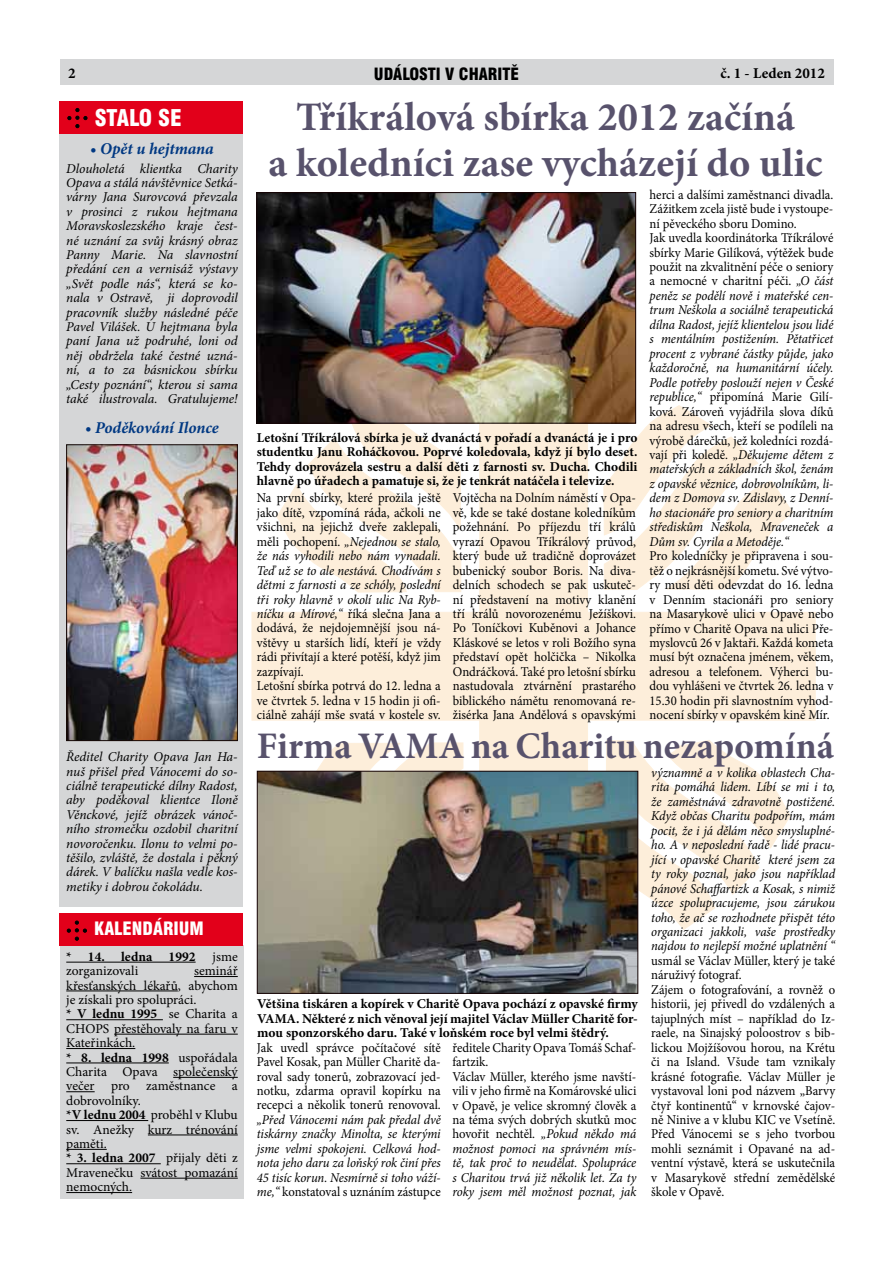
<style>
.page{position:relative;width:893px;height:1263px;background:#fff}
.page>*{position:absolute;margin:0;border:0;box-sizing:border-box;transform-origin:0 0}
.t1{font:700 40.5px/46.5px "Minion Pro";color:#58526c;text-align:center}
.t2{font:700 37.5px "Minion Pro";color:#58526c}
.t3{font:900 condensed 22.5px "Swiss 721 BTCE";letter-spacing:.015em;color:#fff}
.t4{font:900 condensed 18px "Swiss 721 BTCE";letter-spacing:.01em;color:#fff}
.t5{font:italic 700 16.5px "Minion Pro";letter-spacing:-.005em;color:#003882}
.t6{font:900 condensed 16.5px "Swiss 721 BTCE";color:#000}
.t7{font:700 15px "Minion Pro";color:#000}
.t8{font:13.5px/14.4px "Minion Pro";color:#000;text-align:justify;scale:.94 1}
.t9{font:italic 13.5px/14.4px "Minion Pro";letter-spacing:-.005em;color:#000;text-align:justify;scale:.94 1}
.t10{font:italic 13.5px/14.4px "Minion Pro";letter-spacing:-.005em;color:#000;text-align:justify}
.t11{font:700 13.5px/14.4px "Minion Pro";color:#000;text-align:justify}
.t12{font:13.5px/14.4px "Minion Pro";color:#000}
.s1{font-weight:700}
.s2{font-style:italic}
.s3{font-style:normal}
</style>
<div class="page">
<svg style="left:252px;top:385px;width:563px;height:563px"></svg>
<div style="left:60px;top:60px;width:773px;height:25px;background:#d5d6d7"></div>
<div style="left:60px;top:120px;width:183px;height:787px;background:#d5d6d7"></div>
<div style="left:60px;top:101px;width:183px;height:32px;background:#e2001a"></div>
<svg style="left:67px;top:108px;width:20px;height:20px"></svg>
<div style="left:60px;top:945px;width:183px;height:253px;background:#d5d6d7"></div>
<hr style="left:66px;top:962px;width:130px;height:1px;background:#000">
<hr style="left:194px;top:976px;width:44px;height:1px;background:#000">
<hr style="left:66px;top:990px;width:112px;height:1px;background:#000">
<hr style="left:66px;top:1019px;width:97px;height:1px;background:#000">
<hr style="left:114px;top:1034px;width:124px;height:1px;background:#000">
<hr style="left:66px;top:1048px;width:69px;height:1px;background:#000">
<hr style="left:66px;top:1062px;width:103px;height:1px;background:#000">
<hr style="left:173px;top:1077px;width:65px;height:1px;background:#000">
<svg style="left:66px;top:1091px;width:29px;height:1px"></svg>
<hr style="left:66px;top:1120px;width:82px;height:1px;background:#000">
<hr style="left:148px;top:1134px;width:90px;height:1px;background:#000">
<hr style="left:66px;top:1149px;width:41px;height:1px;background:#000">
<hr style="left:66px;top:1163px;width:95px;height:1px;background:#000">
<hr style="left:140px;top:1178px;width:98px;height:1px;background:#000">
<hr style="left:66px;top:1192px;width:66px;height:1px;background:#000">
<div style="left:59px;top:913px;width:184px;height:33px;background:#e2001a"></div>
<svg style="left:67px;top:920px;width:20px;height:21px"></svg>
<img style="left:258px;top:194px;width:376px;height:227px">
<div style="left:256px;top:192px;width:380px;height:231px;border:1px solid #160405"></div>
<img style="left:259px;top:773px;width:377px;height:219px">
<div style="left:257px;top:771px;width:381px;height:223px;border:1px solid #160405"></div>
<img style="left:68px;top:446px;width:168px;height:293px">
<div style="left:66px;top:444px;width:172px;height:297px;border:1px solid #160907"></div>
<p class="t7" style="left:68px;top:62px;width:9px">2</p>
<p class="t6" style="left:374px;top:63px;width:147px">UDÁLOSTI V C HARITĚ</p>
<p class="t7" style="left:720px;top:62px;width:106px">č. 1 - Leden 2012</p>
<h3 class="t3" style="left:95px;top:103px;width:76px">STALO SE</h3>
<p class="t5" style="left:90px;top:137px;width:125px">• Opět u hejtmana</p>
<p class="t10" style="left:66px;top:161px;width:173px">Dlouholetá klientka Charity Opava a stálá návštěvnice Setká&shy;várny Jana Surovcová převzala v prosinci z rukou hejtmana Moravskoslezského kraje čest&shy;né uznání za svůj krásný obraz Panny Marie. Na slavnostní předání cen a vernisáž výstavy „Svět podle nás“, která se ko&shy;nala v Ostravě, ji doprovodil pracovník služby následné péče Pavel Vilášek. U hejtmana byla paní Jana už podruhé, loni od něj obdržela také čestné uzná&shy;ní, a to za básnickou sbírku „Cesty poznání“, kterou si sama také ilustrovala. Gratulujeme!</p>
<p class="t5" style="left:85px;top:416px;width:135px">• Poděkování Ilonce</p>
<p class="t10" style="left:66px;top:750px;width:173px">Ředitel Charity Opava Jan Ha&shy;nuš přišel před Vánocemi do so&shy;ciálně terapeutické dílny Radost, aby poděkoval klientce Iloně Věnckové, jejíž obrázek vánoč&shy;ního stromečku ozdobil charitní novoročenku. Ilonu to velmi po&shy;těšilo, zvláště, že dostala i pěkný dárek. V balíčku našla vedle kos&shy;metiky i dobrou čokoládu.</p>
<h3 class="t4" style="left:94px;top:917px;width:31px">KALEND</h3>
<h3 class="t4" style="left:153px;top:917px;width:52px">ÁRIUM</h3>
<p class="t11" style="left:66px;top:949px;width:131px">* 14. ledna 1992</p>
<p class="t12" style="left:213px;top:949px;width:27px">jsme</p>
<p class="t12" style="left:66px;top:964px;width:74px">zorganizovali</p>
<p class="t12" style="left:66px;top:964px;width:173px;text-indent:128px">seminář křesťanských lékařů, abychom je získali pro spolupráci.<br><span class="s1">* V lednu 1995</span> se Charita a<br>CHOPS přestěhovaly na faru v<br>Kateřinkách.<br><span class="s1">* 8. ledna 1998</span> uspořádala<br>Charita Opava společenský večer pro zaměstnance a dobrovolníky.<br><span class="s1">*V lednu 2004</span> proběhl v Klubu sv. Anežky kurz trénování paměti.<br><span class="s1">* 3. ledna 2007</span> přijaly děti z<br>Mravenečku svátost pomazání nemocných.</p>
<h1 class="t1" style="left:268px;top:93px;width:556px">Tříkrálová sbírka 2012 začíná<br>a koledníci zase vycházejí do ulic</h1>
<p class="t11" style="left:257px;top:430px;width:382px">Letošní Tříkrálová sbírka je už dvanáctá v pořadí a dvanáctá je i pro studentku Janu Roháčkovou. Poprvé koledovala, když jí bylo deset.<br>Tehdy doprovázela sestru a další děti z farnosti sv. Ducha. Chodili hlavně po úřadech a pamatuje si, že je tenkrát natáčela i televize.</p>
<p class="t8" style="left:257px;top:491px;width:197px;text-align:left">Na první sbírky, které prožila ještě jako dítě, vzpomíná ráda, ačkoli ne všichni, na jejichž dveře zaklepali, měli pochopení. <span class="s2">„Nejednou se stalo, že nás vyhodili nebo nám vynadali.<br>Teď už se to ale nestává. Chodívám s dětmi z farnosti a ze schóly, poslední tři roky hlavně v okolí ulic Na Ryb&shy;níčku a Mírové,“</span> říká slečna Jana a dodává, že nejdojemnější jsou ná&shy;vštěvy u starších lidí, kteří je vždy rádi přivítají a které potěší, když jim zazpívají.<br>Letošní sbírka potrvá do 12. ledna a ve čtvrtek 5. ledna v 15 hodin ji ofi&shy;ciálně zahájí mše svatá v kostele sv.</p>
<p class="t8" style="left:453px;top:491px;width:196px">Vojtěcha na Dolním náměstí v Opa&shy;vě, kde se také dostane koledníkům požehnání. Po příjezdu tří králů vyrazí Opavou Tříkrálový průvod, který bude už tradičně doprovázet bubenický soubor Boris. Na diva&shy;delních schodech se pak uskuteč&shy;ní představení na motivy klanění tří králů novorozenému Ježíškovi.<br>Po Toníčkovi Kuběnovi a Johance Kláskové se letos v roli Božího syna představí opět holčička – Nikolka Ondráčková. Také pro letošní sbírku nastudovala ztvárnění prastarého biblického námětu renomovaná re&shy;žisérka Jana Andělová s opavskými</p>
<p class="t9" style="left:649px;top:187px;width:197px;text-align:left"><span class="s3">herci a dalšími zaměstnanci divadla.<br>Zážitkem zcela jistě bude i vystoupe&shy;ní pěveckého sboru Domino.<br>Jak uvedla koordinátorka Tříkrálové sbírky Marie Gilíková, výtěžek bude použit na zkvalitnění péče o seniory a nemocné v charitní péči.</span> „O část peněz se podělí nově i mateřské cen&shy;trum Neškola a sociálně terapeutická dílna Radost, jejíž klientelou jsou lidé s mentálním postižením. Pětatřicet procent z vybrané částky půjde, jako každoročně, na humanitární účely.<br>Podle potřeby poslouží nejen v České republice,“ <span class="s3">připomíná Marie Gilí&shy;ková. Zároveň vyjádřila slova díků na adresu všech, kteří se podíleli na výrobě dárečků, jež koledníci rozdá&shy;vají při koledě.</span> „Děkujeme dětem z mateřských a základních škol, ženám z opavské věznice, dobrovolníkům, li&shy;dem z Domova sv. Zdislavy, z Denní&shy;ho stacionáře pro seniory a charitním střediskům Neškola, Mraveneček a Dům sv. Cyrila a Metoděje.“</p>
<p class="t8" style="left:649px;top:549px;width:197px">Pro koledníčky je připravena i sou&shy;těž o nejkrásnější kometu. Své výtvo&shy;ry musí děti odevzdat do 16. ledna v Denním stacionáři pro seniory na Masarykově ulici v Opavě nebo přímo v Charitě Opava na ulici Pře&shy;myslovců 26 v Jaktaři. Každá kometa musí být označena jménem, věkem, adresou a telefonem. Výherci bu&shy;dou vyhlášeni ve čtvrtek 26. ledna v 15.30 hodin při slavnostním vyhod&shy;nocení sbírky v opavském kině Mír.</p>
<h2 class="t2" style="left:257px;top:720px;width:579px">Firma VAMA na Charitu nezapomíná</h2>
<p class="t9" style="left:651px;top:765px;width:197px">významně a v kolika oblastech Cha&shy;rita pomáhá lidem. Líbí se mi i to, že zaměstnává zdravotně postižené.<br>Když občas Charitu podpořím, mám pocit, že i já dělám něco smysluplné&shy;ho. A v neposlední řadě - lidé pracu&shy;jící v opavské Charitě které jsem za ty roky poznal, jako jsou například pánové Schaffartizk a Kosak, s nimiž úzce spolupracujeme, jsou zárukou toho, že ač se rozhodnete přispět této organizaci jakkoli, vaše prostředky najdou to nejlepší možné uplatnění “</p>
<p class="t8" style="left:651px;top:953px;width:197px;text-align:left">usmál se Václav Müller, který je také náruživý fotograf.<br>Zájem o fotografování, a rovněž o historii, jej přivedl do vzdálených a tajuplných míst – například do Iz&shy;raele, na Sinajský poloostrov s bib&shy;lickou Mojžíšovou horou, na Krétu či na Island. Všude tam vznikaly krásné fotografie. Václav Müller je vystavoval loni pod názvem „Barvy čtyř kontinentů“ v krnovské čajov&shy;ně Ninive a v klubu KIC ve Vsetíně.<br>Před Vánocemi se s jeho tvorbou mohli seznámit i Opavané na ad&shy;ventní výstavě, která se uskutečnila v Masarykově střední zemědělské škole v Opavě.</p>
<p class="t11" style="left:257px;top:996px;width:382px">Většina tiskáren a kopírek v Charitě Opava pochází z opavské firmy VAMA. Některé z nich věnoval její majitel Václav Müller Charitě for&shy;mou sponzorského daru. Také v loňském roce byl velmi štědrý.</p>
<p class="t8" style="left:257px;top:1040px;width:197px">Jak uvedl správce počítačové sítě Pavel Kosak, pan Müller Charitě da&shy;roval sady tonerů, zobrazovací jed&shy;notku, zdarma opravil kopírku na recepci a několik tonerů renovoval.</p>
<p class="t9" style="left:257px;top:1112px;width:197px">„Před Vánocemi nám pak předal dvě tiskárny značky Minolta, se kterými jsme velmi spokojeni. Celková hod&shy;nota jeho daru za loňský rok činí přes 45 tisíc korun. Nesmírně si toho váží&shy;me,“ <span class="s3">konstatoval s uznáním zástupce</span></p>
<p class="t8" style="left:452px;top:1040px;width:197px;text-align:left">ředitele Charity Opava Tomáš Schaf&shy;fartzik.<br>Václav Müller, kterého jsme navští&shy;vili v jeho firmě na Komárovské ulici v Opavě, je velice skromný člověk a na téma svých dobrých skutků moc hovořit nechtěl. <span class="s2">„Pokud někdo má možnost pomoci na správném mís&shy;tě, tak proč to neudělat. Spolupráce s Charitou trvá již několik let. Za ty roky jsem měl možnost poznat, jak</span></p>
</div>
